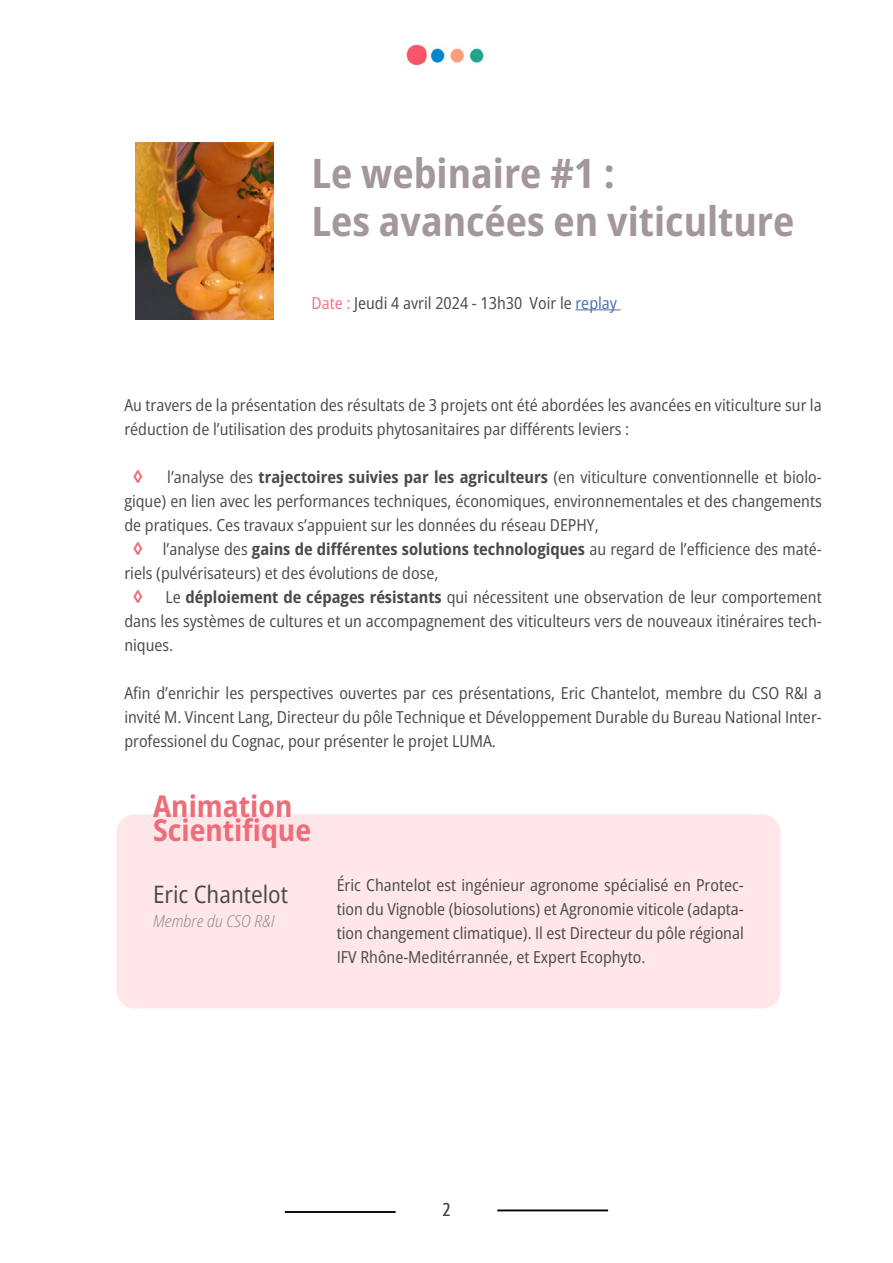
<style>
.page{position:relative;width:893px;height:1263px;background:#fff}
.page>*{position:absolute;margin:0;border:0;box-sizing:border-box;transform-origin:0 0}
.t1{font:700 semi-condensed 40.5px/48.6px "Open Sans";color:#a3979d}
.t2{font:700 semi-condensed 30px/24px "Open Sans";color:#ed6d79}
.t3{font:semi-condensed 24px "Open Sans";color:#4a4a49}
.t4{font:700 condensed 18px "Open Sans";color:#ed6d79}
.t5{font:18px "Open Sans Condensed";color:#4a4a49}
.t6{font:semi-condensed 16.5px/24px "Open Sans";color:#4a4a49;text-align:justify}
.t7{font:italic 300 semi-condensed 16.5px "Open Sans";color:#92848b}
.s1{color:#f97080}
.s2{color:#4a6eaa}
.s3{font-weight:700}
.s4{font-weight:700;font-stretch:condensed;font-size:18px;color:#ed6d79}
</style>
<div class="page">
<img style="left:406px;top:44px;width:78px;height:22px">
<hr style="left:285px;top:1211px;width:110px;height:2px;background:#000">
<hr style="left:497px;top:1210px;width:111px;height:1px;background:#000">
<hr style="left:575px;top:310px;width:46px;height:1px;background:#4a6eaa">
<img style="left:135px;top:142px;width:138px;height:177px">
<div style="left:117px;top:814px;width:664px;height:194px;background:#fee6e9;border-radius:18px"></div>
<h1 class="t1" style="left:311px;top:148px;width:484px">Le webinaire #1 :<br>Les avancées en viticulture</h1>
<p class="t6" style="left:311px;top:291px;width:307px"><span class="s1">Date :</span> Jeudi 4 avril 2024 - 13h30 Voir le <span class="s2">replay</span></p>
<p class="t6" style="left:124px;top:393px;width:699px">Au travers de la présentation des résultats de 3 projets ont été abordées les avancées en viticulture sur la réduction de l’utilisation des produits phytosanitaires par différents leviers :</p>
<p class="t4" style="left:133px;top:463px;width:12px">◊</p>
<p class="t6" style="left:167px;top:465px;width:656px">l’analyse des <span class="s3">trajectoires suivies par les agriculteurs</span> (en viticulture conventionnelle et biolo-</p>
<p class="t6" style="left:124px;top:489px;width:699px">gique) en lien avec les performances techniques, économiques, environnementales et des changements</p>
<p class="t6" style="left:124px;top:513px;width:476px">de pratiques. Ces travaux s’appuient sur les données du réseau DEPHY,</p>
<p class="t6" style="left:133px;top:537px;width:690px"><span class="s4">◊</span> l’analyse des <span class="s3">gains de différentes solutions technologiques</span> au regard de l’efficience des maté-</p>
<p class="t6" style="left:124px;top:561px;width:316px">riels (pulvérisateurs) et des évolutions de dose,</p>
<p class="t4" style="left:133px;top:583px;width:12px">◊</p>
<p class="t6" style="left:124px;top:585px;width:699px;text-indent:41px">Le <span class="s3">déploiement de cépages résistants</span> qui nécessitent une observation de leur comportement dans les systèmes de cultures et un accompagnement des viticulteurs vers de nouveaux itinéraires tech&shy;niques.</p>
<p class="t6" style="left:124px;top:681px;width:699px">Afin d’enrichir les perspectives ouvertes par ces présentations, Eric Chantelot, membre du CSO R&amp;I a invité M. Vincent Lang, Directeur du pôle Technique et Développement Durable du Bureau National Inter&shy;professionel du Cognac, pour présenter le projet LUMA.</p>
<h2 class="t2" style="left:153px;top:793px;width:159px">Animation<br>Scientifique</h2>
<h3 class="t3" style="left:153px;top:878px;width:137px">Eric Chantelot</h3>
<p class="t7" style="left:153px;top:909px;width:123px">Membre du CSO R&amp;I</p>
<p class="t6" style="left:337px;top:872px;width:409px">Éric Chantelot est ingénieur agronome spécialisé en Protec&shy;tion du Vignoble (biosolutions) et Agronomie viticole (adapta&shy;tion changement climatique). Il est Directeur du pôle régional IFV Rhône-Meditérrannée, et Expert Ecophyto.</p>
<p class="t5" style="left:443px;top:1197px;width:9px">2</p>
</div>
